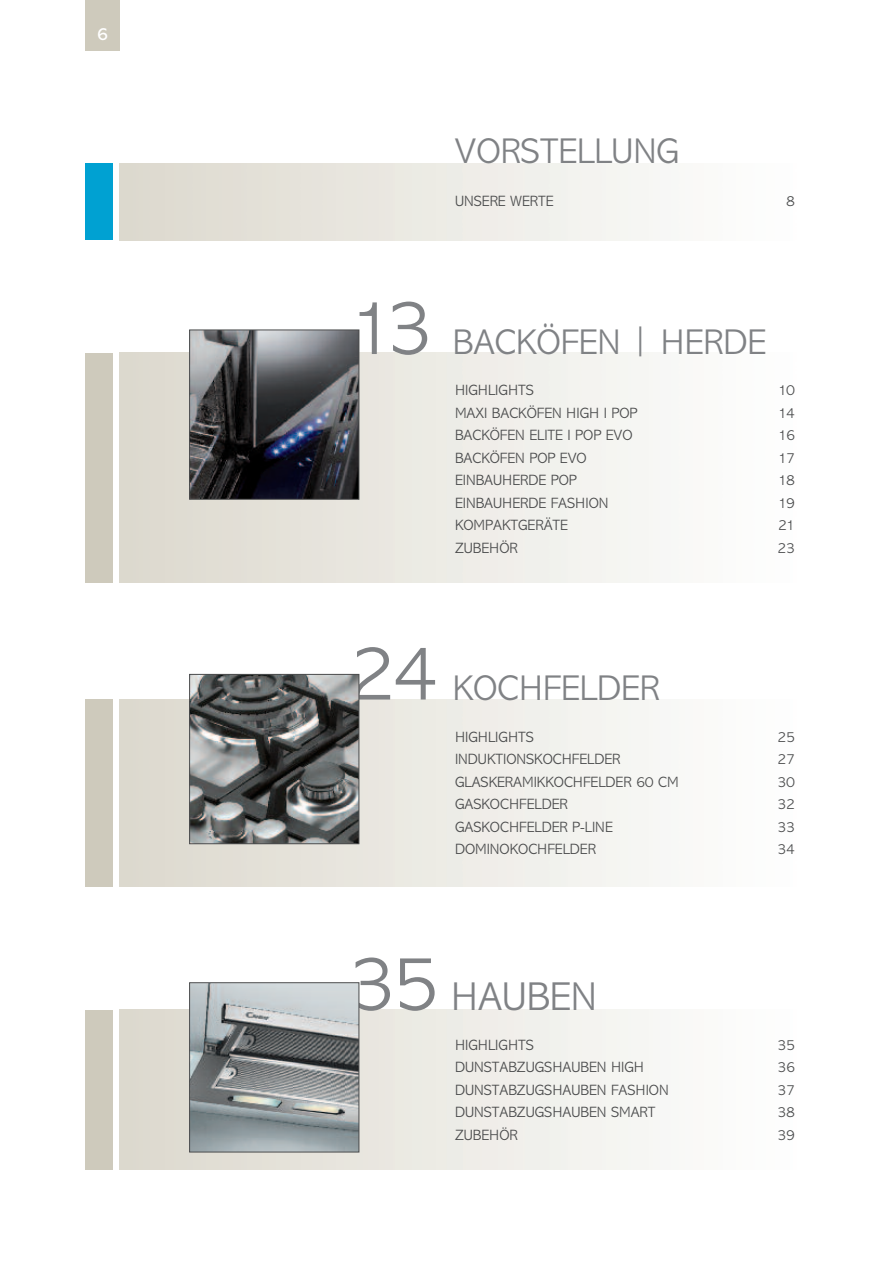
<style>
.page{position:relative;width:893px;height:1263px;background:#fff}
.page>*{position:absolute;margin:0;border:0;box-sizing:border-box;transform-origin:0 0}
.t1{font:300 40.5px "M Abadi";color:#808285}
.t2{font:300 36px "M Abadi";color:#808285}
.t3{font:18px "M Abadi";color:#fff}
.t4{font:300 15px "M Abadi";color:#4b4c4d}
.s1{font-size:79.5px}
</style>
<div class="page">
<div style="left:85px;top:0;width:34px;height:51px;background:#cecabc"></div>
<div style="left:85px;top:164px;width:28px;height:76px;background:#00a1d2"></div>
<div style="left:85px;top:353px;width:28px;height:230px;background:#cecabc"></div>
<div style="left:85px;top:699px;width:28px;height:188px;background:#cecabc"></div>
<div style="left:85px;top:1010px;width:28px;height:159px;background:#cecabc"></div>
<img style="left:191px;top:332px;width:166px;height:166px">
<div style="left:189px;top:330px;width:170px;height:170px;border:1px solid #4b4c4d"></div>
<img style="left:191px;top:676px;width:166px;height:166px">
<div style="left:189px;top:674px;width:170px;height:170px;border:1px solid #4b4c4d"></div>
<img style="left:191px;top:984px;width:166px;height:166px">
<div style="left:189px;top:982px;width:170px;height:170px;border:1px solid #4b4c4d"></div>
<p class="t3" style="left:97px;top:28px;width:12px">6</p>
<h2 class="t2" style="left:455px;top:138px;width:226px">VORSTELLUNG</h2>
<p class="t4" style="left:455px;top:196px;width:100px">UNSERE WERTE</p>
<p class="t4" style="left:786px;top:196px;width:10px">8</p>
<h2 class="t2" style="left:349px;top:329px;width:419px"><span class="s1">13</span> BACKÖFEN | HERDE</h2>
<p class="t4" style="left:455px;top:385px;width:80px">HIGHLIGHTS</p>
<p class="t4" style="left:778px;top:385px;width:19px">10</p>
<p class="t4" style="left:455px;top:407px;width:184px">MAXI BACKÖFEN HIGH I POP</p>
<p class="t4" style="left:778px;top:407px;width:19px">14</p>
<p class="t4" style="left:455px;top:430px;width:179px">BACKÖFEN ELITE I POP EVO</p>
<p class="t4" style="left:778px;top:430px;width:19px">16</p>
<p class="t4" style="left:455px;top:452px;width:133px">BACKÖFEN POP EVO</p>
<p class="t4" style="left:778px;top:452px;width:19px">17</p>
<p class="t4" style="left:455px;top:475px;width:123px">EINBAUHERDE POP</p>
<p class="t4" style="left:778px;top:475px;width:19px">18</p>
<p class="t4" style="left:455px;top:497px;width:155px">EINBAUHERDE FASHION</p>
<p class="t4" style="left:778px;top:497px;width:19px">19</p>
<p class="t4" style="left:455px;top:520px;width:115px">KOMPAKTGERÄTE</p>
<p class="t4" style="left:778px;top:520px;width:19px">21</p>
<p class="t4" style="left:455px;top:542px;width:64px">ZUBEHÖR</p>
<p class="t4" style="left:777px;top:542px;width:19px">23</p>
<h2 class="t2" style="left:349px;top:675px;width:313px"><span class="s1">24</span> KOCHFELDER</h2>
<p class="t4" style="left:455px;top:731px;width:80px">HIGHLIGHTS</p>
<p class="t4" style="left:777px;top:731px;width:19px">25</p>
<p class="t4" style="left:455px;top:754px;width:167px">INDUKTIONSKOCHFELDER</p>
<p class="t4" style="left:777px;top:754px;width:19px">27</p>
<p class="t4" style="left:455px;top:776px;width:225px">GLASKERAMIKKOCHFELDER 60 CM</p>
<p class="t4" style="left:777px;top:776px;width:19px">30</p>
<p class="t4" style="left:455px;top:799px;width:114px">GASKOCHFELDER</p>
<p class="t4" style="left:777px;top:799px;width:19px">32</p>
<p class="t4" style="left:455px;top:821px;width:159px">GASKOCHFELDER P-LINE</p>
<p class="t4" style="left:777px;top:821px;width:19px">33</p>
<p class="t4" style="left:455px;top:844px;width:143px">DOMINOKOCHFELDER</p>
<p class="t4" style="left:777px;top:844px;width:19px">34</p>
<h1 class="t1" style="left:349px;top:982px;width:250px"><span class="s1">35</span> HAUBEN</h1>
<p class="t4" style="left:455px;top:1040px;width:80px">HIGHLIGHTS</p>
<p class="t4" style="left:777px;top:1040px;width:19px">35</p>
<p class="t4" style="left:455px;top:1062px;width:191px">DUNSTABZUGSHAUBEN HIGH</p>
<p class="t4" style="left:777px;top:1062px;width:19px">36</p>
<p class="t4" style="left:455px;top:1085px;width:215px">DUNSTABZUGSHAUBEN FASHION</p>
<p class="t4" style="left:777px;top:1085px;width:19px">37</p>
<p class="t4" style="left:455px;top:1107px;width:202px">DUNSTABZUGSHAUBEN SMART</p>
<p class="t4" style="left:777px;top:1107px;width:19px">38</p>
<p class="t4" style="left:455px;top:1130px;width:64px">ZUBEHÖR</p>
<p class="t4" style="left:777px;top:1130px;width:19px">39</p>
</div>
